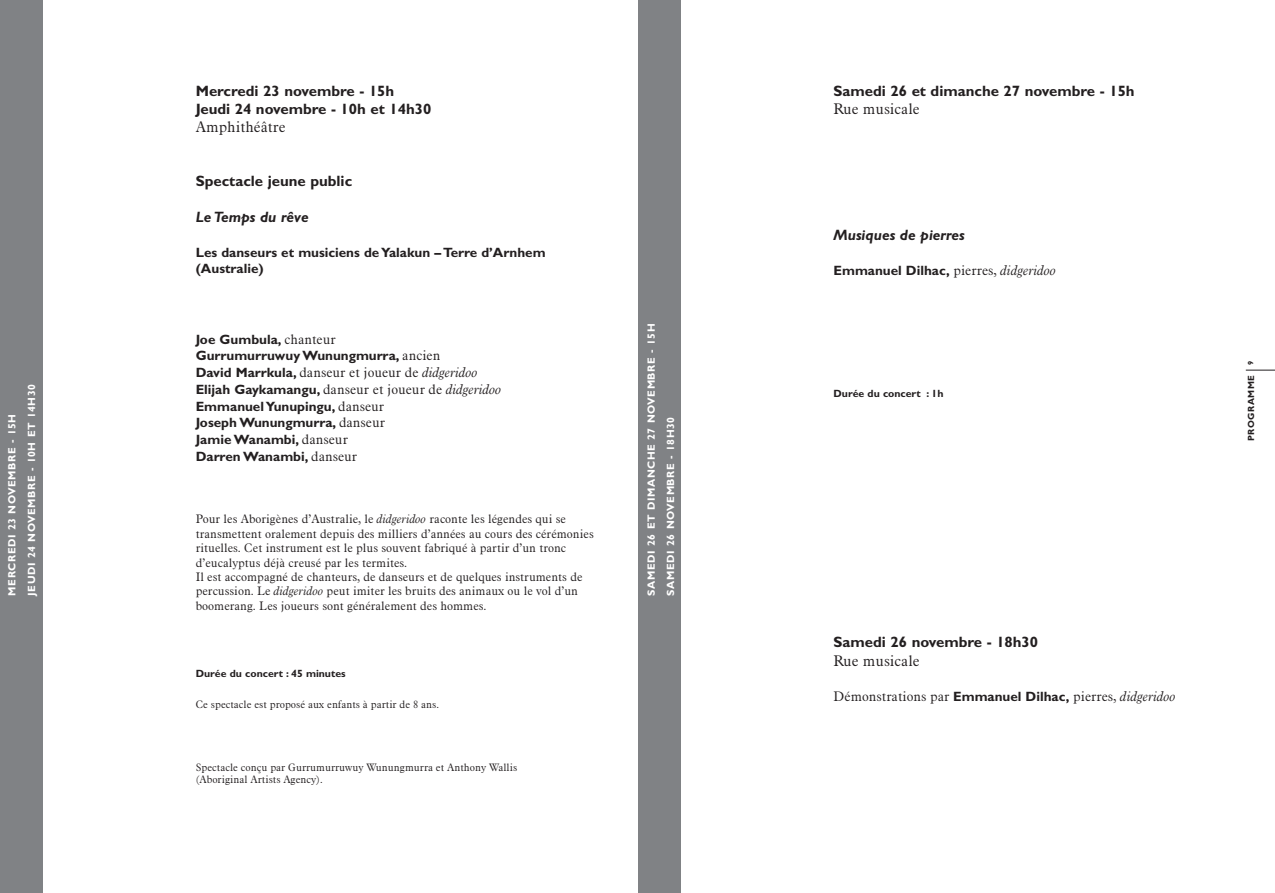
<style>
.page{position:relative;width:1275px;height:893px;background:#fff}
.page>*{position:absolute;margin:0;border:0;box-sizing:border-box;transform-origin:0 0}
.t1{font:700 15px/18px "Gill Sans";color:#231f20}
.t2{font:300 15px "Aldine 721 BT";color:#231f20}
.t3{font:italic 700 15px "Gill Sans";color:#231f20}
.t4{font:700 13.5px/16.8px "Gill Sans";color:#231f20}
.t5{font:300 13.5px "Aldine 721 BT";color:#231f20}
.t6{font:300 12px/14.4px "Aldine 721 BT";color:#231f20}
.t7{font:300 10.5px/12.6px "Aldine 721 BT";color:#231f20}
.t8{font:700 10.5px/19.5px "Gill Sans";letter-spacing:.055em;color:#fff}
.t9{font:700 10.5px "Gill Sans";color:#231f20}
.t10{font:700 9px "Gill Sans";letter-spacing:.055em;color:#231f20}
.s1{font-family:"Aldine 721 BT";font-weight:300}
.s2{font-family:"Gill Sans";font-weight:700}
.s3{font-style:italic}
.s4{font-family:"Aldine 721 BT";font-weight:300;font-style:italic}
.s5{font-size:7.5px}
</style>
<div class="page">
<svg style="left:1246px;top:370px;width:29px;height:1px"></svg>
<div style="left:638px;top:0;width:42px;height:892px;background:#808285"></div>
<div style="left:0;top:0;width:43px;height:892px;background:#808285"></div>
<p class="t8" style="left:3px;top:595px;width:213px;rotate:-90deg">MERCREDI 23 NOVEMBRE - 15H<br>JEUDI 24 NOVEMBRE - 10H ET 14H30</p>
<p class="t1" style="left:196px;top:83px;width:237px">Mercredi 23 novembre - 15h<br>Jeudi 24 novembre - 10h et 14h30</p>
<p class="t2" style="left:196px;top:121px;width:91px">Amphithéâtre</p>
<p class="t1" style="left:196px;top:173px;width:158px">Spectacle jeune public</p>
<p class="t3" style="left:196px;top:211px;width:114px">Le Temps du rêve</p>
<p class="t4" style="left:196px;top:245px;width:351px;line-height:16.2px">Les danseurs et musiciens de Yalakun – Terre d’Arnhem (Australie)</p>
<p class="t4" style="left:196px;top:332px;width:246px">Joe Gumbula, <span class="s1">chanteur<br></span>Gurrumurruwuy Wunungmurra, <span class="s1">ancien</span></p>
<p class="t5" style="left:196px;top:367px;width:284px"><span class="s2">David Marrkula,</span> danseur et joueur de <span class="s3">didgeridoo</span></p>
<p class="t4" style="left:196px;top:382px;width:307px">Elijah Gaykamangu, <span class="s1">danseur et joueur de</span> <span class="s4">didgeridoo<br></span>Emmanuel Yunupingu, <span class="s1">danseur<br></span>Joseph Wunungmurra, <span class="s1">danseur<br></span>Jamie Wanambi, <span class="s1">danseur<br></span>Darren Wanambi, <span class="s1">danseur</span></p>
<p class="t6" style="left:196px;top:513px;width:399px">Pour les Aborigènes d’Australie, le <span class="s3">didgeridoo</span> raconte les légendes qui se transmettent oralement depuis des milliers d’années au cours des cérémonies rituelles. Cet instrument est le plus souvent fabriqué à partir d’un tronc d’eucalyptus déjà creusé par les termites.<br>Il est accompagné de chanteurs, de danseurs et de quelques instruments de percussion. Le <span class="s3">didgeridoo</span> peut imiter les bruits des animaux ou le vol d’un boomerang. Les joueurs sont généralement des hommes.</p>
<p class="t9" style="left:196px;top:669px;width:151px">Durée du concert : 45 minutes</p>
<p class="t7" style="left:196px;top:698px;width:245px">Ce spectacle est proposé aux enfants à partir de 8 ans.</p>
<p class="t7" style="left:196px;top:761px;width:323px">Spectacle conçu par Gurrumurruwuy Wunungmurra et Anthony Wallis (Aboriginal Artists Agency).</p>
<p class="t8" style="left:643px;top:595px;width:273px;rotate:-90deg">SAMEDI 26 ET DIMANCHE 27 NOVEMBRE - 15H<br>SAMEDI 26 NOVEMBRE - 18H30</p>
<p class="t1" style="left:834px;top:83px;width:303px">Samedi 26 et dimanche 27 novembre - 15h</p>
<p class="t2" style="left:834px;top:103px;width:88px">Rue musicale</p>
<p class="t3" style="left:834px;top:229px;width:133px">Musiques de pierres</p>
<p class="t4" style="left:834px;top:264px;width:224px">Emmanuel Dilhac, <span class="s1">pierres,</span> <span class="s4">didgeridoo</span></p>
<p class="t9" style="left:834px;top:390px;width:112px">Durée du concert : 1h</p>
<p class="t10" style="left:1248px;top:441px;width:82px;rotate:-90deg">PROGRAMME <span class="s5">9</span></p>
<p class="t1" style="left:834px;top:634px;width:206px">Samedi 26 novembre - 18h30</p>
<p class="t2" style="left:834px;top:655px;width:88px">Rue musicale</p>
<p class="t5" style="left:834px;top:691px;width:344px">Démonstrations par <span class="s2">Emmanuel Dilhac,</span> pierres, <span class="s3">didgeridoo</span></p>
</div>
